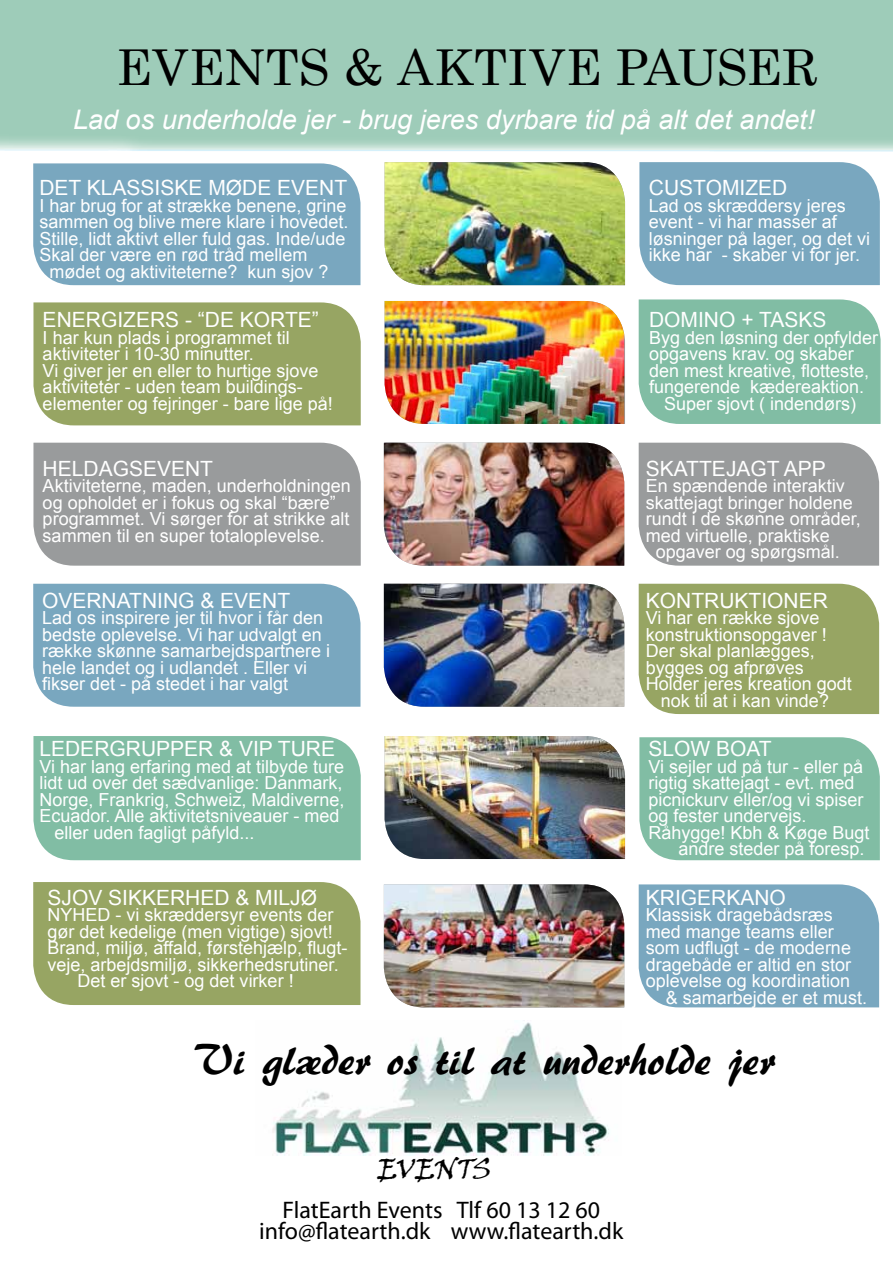
<style>
.page{position:relative;width:893px;height:1263px;background:#fff}
.page>*{position:absolute;margin:0;border:0;box-sizing:border-box;transform-origin:0 0}
.t1{font:49.5px "Century";letter-spacing:.01em;color:#000}
.t2{font:45px "ARBERKLEY";color:#000}
.t3{font:28.5px "Viner Hand ITC";letter-spacing:-.025em;color:#000}
.t4{font:italic 27px "Arial";color:#fff}
.t5{font:24px/21px "Myriad Pro";color:#000;text-align:center}
.t6{font:21px "Arial";color:#fff}
.t7{font:18px/16.5px "Arial";color:#fff}
</style>
<div class="page">
<img style="left:272px;top:1022px;width:337px;height:133px">
<svg style="left:0;top:0;width:893px;height:152px;background:#a1cdbb"></svg>
<div style="left:33px;top:163px;width:327px;height:122px;background:#79a7bf"></div>
<div style="left:33px;top:443px;width:328px;height:123px;background:#999b9c"></div>
<div style="left:33px;top:736px;width:328px;height:124px;background:#81bda4"></div>
<img style="left:385px;top:301px;width:239px;height:123px">
<img style="left:385px;top:736px;width:240px;height:123px">
<img style="left:385px;top:162px;width:240px;height:123px">
<img style="left:384px;top:584px;width:240px;height:123px">
<img style="left:384px;top:443px;width:240px;height:123px">
<img style="left:384px;top:884px;width:240px;height:123px">
<div style="left:638px;top:299px;width:243px;height:125px;background:#81bda4"></div>
<div style="left:639px;top:162px;width:241px;height:123px;background:#79a7bf"></div>
<div style="left:639px;top:584px;width:240px;height:130px;background:#97a563"></div>
<div style="left:639px;top:443px;width:240px;height:123px;background:#999b9c"></div>
<div style="left:639px;top:737px;width:241px;height:123px;background:#81bda4"></div>
<div style="left:639px;top:884px;width:240px;height:123px;background:#79a7bf"></div>
<div style="left:33px;top:302px;width:328px;height:123px;background:#97a563"></div>
<div style="left:33px;top:584px;width:327px;height:123px;background:#79a7bf"></div>
<div style="left:33px;top:882px;width:327px;height:123px;background:#97a563"></div>
<h1 class="t1" style="left:116px;top:25px;width:703px">EVENTS &amp; AKTIVE PAUSER</h1>
<h3 class="t4" style="left:73px;top:102px;width:743px">Lad os underholde jer - brug jeres dyrbare tid på alt det andet!</h3>
<p class="t6" style="left:39px;top:174px;width:309px">DET KLASSISKE MØDE EVENT</p>
<p class="t7" style="left:39px;top:197px;width:309px">I har brug for at strække benene, grine</p>
<p class="t7" style="left:39px;top:214px;width:310px">sammen og blive mere klare i hovedet.</p>
<p class="t7" style="left:39px;top:230px;width:308px">Stille, lidt aktivt eller fuld gas. Inde/ude</p>
<p class="t7" style="left:39px;top:247px;width:270px">Skal der være en rød tråd mellem</p>
<p class="t7" style="left:49px;top:263px;width:281px">mødet og aktiviteterne? kun sjov ?</p>
<p class="t6" style="left:43px;top:306px;width:278px">ENERGIZERS - “DE KORTE”</p>
<p class="t7" style="left:43px;top:329px;width:292px">I har kun plads i programmet til aktiviteter i 10-30 minutter.<br>Vi giver jer en eller to hurtige sjove aktiviteter - uden team buildings&shy;elementer og fejringer - bare lige på!</p>
<p class="t6" style="left:43px;top:454px;width:172px">HELDAGSEVENT</p>
<p class="t7" style="left:43px;top:478px;width:310px">Aktiviteterne, maden, underholdningen og opholdet er i fokus og skal “bære” programmet. Vi sørger for at strikke alt sammen til en super totaloplevelse.</p>
<p class="t6" style="left:42px;top:586px;width:250px">OVERNATNING &amp; EVENT</p>
<p class="t7" style="left:42px;top:610px;width:290px">Lad os inspirere jer til hvor i får den bedste oplevelse. Vi har udvalgt en række skønne samarbejdspartnere i hele landet og i udlandet . Eller vi fikser det - på stedet i har valgt</p>
<p class="t6" style="left:39px;top:735px;width:297px">LEDERGRUPPER &amp; VIP TURE</p>
<p class="t7" style="left:39px;top:758px;width:306px">Vi har lang erfaring med at tilbyde ture</p>
<p class="t7" style="left:39px;top:775px;width:305px">lidt ud over det sædvanlige: Danmark,</p>
<p class="t7" style="left:39px;top:791px;width:307px">Norge, Frankrig, Schweiz, Maldiverne,</p>
<p class="t7" style="left:39px;top:808px;width:302px">Ecuador. Alle aktivitetsniveauer - med</p>
<p class="t7" style="left:54px;top:824px;width:202px">eller uden fagligt påfyld...</p>
<p class="t6" style="left:649px;top:174px;width:140px">CUSTOMIZED</p>
<p class="t7" style="left:649px;top:197px;width:223px">Lad os skræddersy jeres event - vi har masser af løsninger på lager, og det vi ikke har - skaber vi for jer.</p>
<p class="t6" style="left:649px;top:306px;width:179px">DOMINO + TASKS</p>
<p class="t7" style="left:649px;top:329px;width:231px">Byg den løsning der opfylder</p>
<p class="t7" style="left:649px;top:346px;width:206px">opgavens krav. og skaber</p>
<p class="t7" style="left:649px;top:362px;width:222px">den mest kreative, flotteste,</p>
<p class="t7" style="left:649px;top:379px;width:217px">fungerende kædereaktion.</p>
<p class="t7" style="left:664px;top:395px;width:194px">Super sjovt ( indendørs)</p>
<p class="t6" style="left:646px;top:454px;width:182px">SKATTEJAGT APP</p>
<p class="t7" style="left:646px;top:478px;width:201px">En spændende interaktiv</p>
<p class="t7" style="left:646px;top:494px;width:209px">skattejagt bringer holdene</p>
<p class="t7" style="left:646px;top:511px;width:217px">rundt i de skønne områder,</p>
<p class="t7" style="left:646px;top:527px;width:186px">med virtuelle, praktiske</p>
<p class="t7" style="left:656px;top:544px;width:186px">opgaver og spørgsmål.</p>
<p class="t6" style="left:646px;top:586px;width:184px">KONTRUKTIONER</p>
<p class="t7" style="left:646px;top:610px;width:175px">Vi har en række sjove</p>
<p class="t7" style="left:646px;top:626px;width:183px">konstruktionsopgaver !</p>
<p class="t7" style="left:646px;top:643px;width:171px">Der skal planlægges,</p>
<p class="t7" style="left:646px;top:659px;width:160px">bygges og afprøves</p>
<p class="t7" style="left:646px;top:676px;width:208px">Holder jeres kreation godt</p>
<p class="t7" style="left:661px;top:692px;width:170px">nok til at i kan vinde?</p>
<p class="t6" style="left:648px;top:735px;width:125px">SLOW BOAT</p>
<p class="t7" style="left:648px;top:758px;width:216px">Vi sejler ud på tur - eller på</p>
<p class="t7" style="left:648px;top:775px;width:208px">rigtig skattejagt - evt. med</p>
<p class="t7" style="left:648px;top:791px;width:217px">picnickurv eller/og vi spiser</p>
<p class="t7" style="left:648px;top:808px;width:160px">og fester undervejs.</p>
<p class="t7" style="left:648px;top:824px;width:223px">Råhygge! Kbh &amp; Køge Bugt</p>
<p class="t7" style="left:678px;top:841px;width:188px">andre steder på foresp.</p>
<p class="t6" style="left:48px;top:883px;width:271px">SJOV SIKKERHED &amp; MILJØ</p>
<p class="t7" style="left:48px;top:907px;width:288px">NYHED - vi skræddersyr events der</p>
<p class="t7" style="left:48px;top:923px;width:287px">gør det kedelige (men vigtige) sjovt!</p>
<p class="t7" style="left:48px;top:940px;width:301px">Brand, miljø, affald, førstehjælp, flugt-</p>
<p class="t7" style="left:48px;top:956px;width:293px">veje, arbejdsmiljø, sikkerhedsrutiner.</p>
<p class="t7" style="left:78px;top:973px;width:218px">Det er sjovt - og det virker !</p>
<p class="t6" style="left:646px;top:883px;width:142px">KRIGERKANO</p>
<p class="t7" style="left:646px;top:907px;width:189px">Klassisk dragebådsræs</p>
<p class="t7" style="left:646px;top:923px;width:190px">med mange teams eller</p>
<p class="t7" style="left:646px;top:940px;width:207px">som udflugt - de moderne</p>
<p class="t7" style="left:646px;top:956px;width:207px">dragebåde er altid en stor</p>
<p class="t7" style="left:646px;top:973px;width:206px">oplevelse og koordination</p>
<p class="t7" style="left:666px;top:989px;width:203px">&amp; samarbejde er et must.</p>
<h2 class="t2" style="left:193px;top:1032px;width:582px">Vi glæder os til at underholde jer</h2>
<h3 class="t3" style="left:378px;top:1151px;width:115px">EVENTS</h3>
<h3 class="t5" style="left:259px;top:1199px;width:366px">FlatEarth Events Tlf 60 13 12 60 info@flatearth.dk www.flatearth.dk</h3>
</div>
